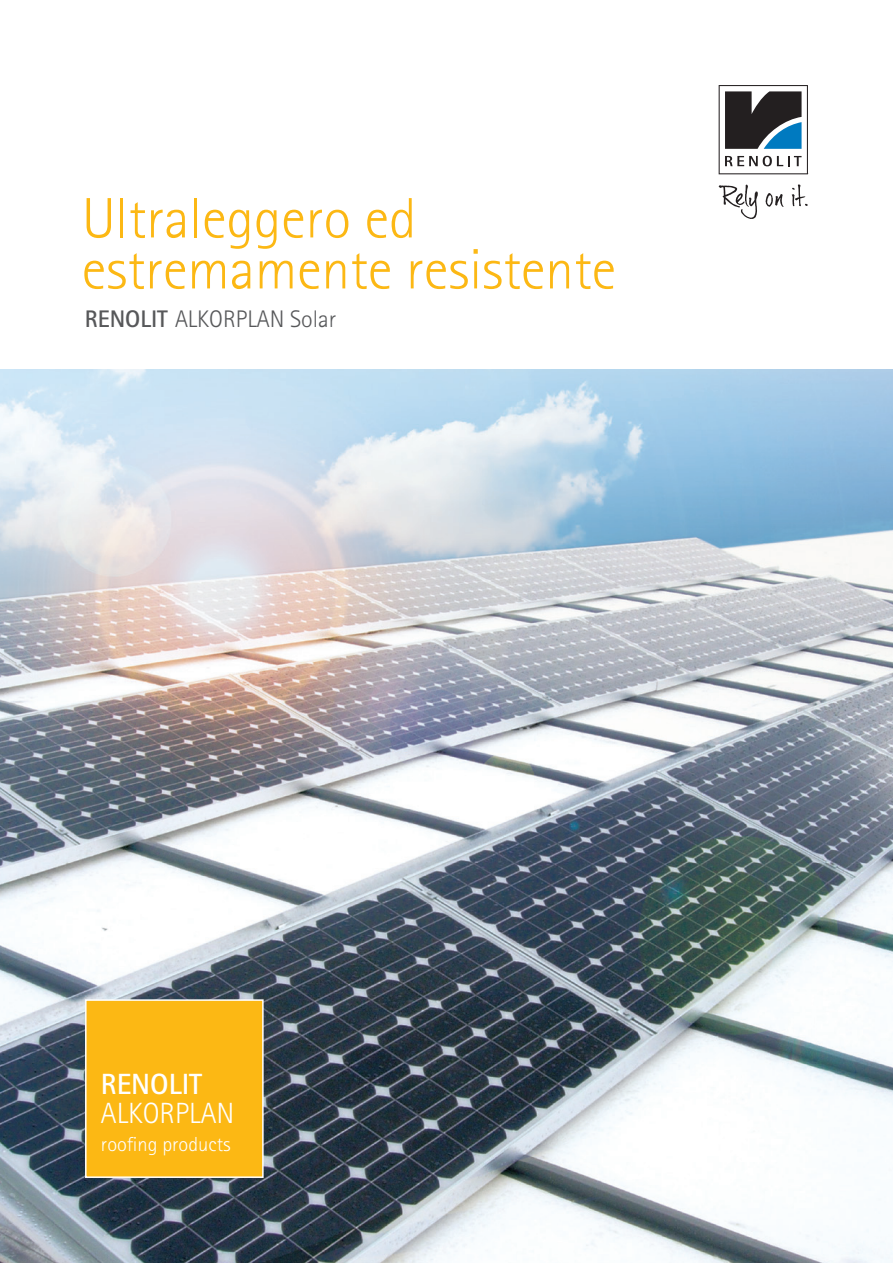
<style>
.page{position:relative;width:893px;height:1263px;background:#fff}
.page>*{position:absolute;margin:0;border:0;box-sizing:border-box;transform-origin:0 0}
.t1{font:300 57px/51px "Rotis Sans Serif Pro";color:#fcb814}
.t2{font:300 29.25px "Rotis Sans Serif Pro";color:#fff}
.t3{font:700 29.25px "Rotis Sans Serif Pro";color:#fff}
.t4{font:300 24px "Rotis Sans Serif Pro";color:#57585a}
.t5{font:300 20.4px "Rotis Sans Serif Pro";color:#fff}
.s1{font-weight:700}
</style>
<div class="page">
<img style="left:0;top:370px;width:893px;height:893px">
<svg style="left:719px;top:85px;width:89px;height:89px"></svg>
<svg style="left:765px;top:193px;width:18px;height:14px"></svg>
<svg style="left:792px;top:184px;width:16px;height:22px"></svg>
<svg style="left:719px;top:185px;width:39px;height:34px"></svg>
<div style="left:86px;top:1000px;width:177px;height:177px;background:#fcb814"></div>
<div style="left:85px;top:999px;width:179px;height:179px;border:2px solid #fff"></div>
<p class="t1" style="left:82px;top:194px;width:536px">Ultraleggero ed estremamente resistente</p>
<p class="t4" style="left:85px;top:306px;width:253px"><span class="s1">RENOLIT</span> ALKORPLAN Solar</p>
<p class="t3" style="left:101px;top:1065px;width:103px">RENOLIT</p>
<p class="t2" style="left:101px;top:1096px;width:135px">ALKORPLAN</p>
<p class="t5" style="left:101px;top:1132px;width:131px">roofing products</p>
</div>
